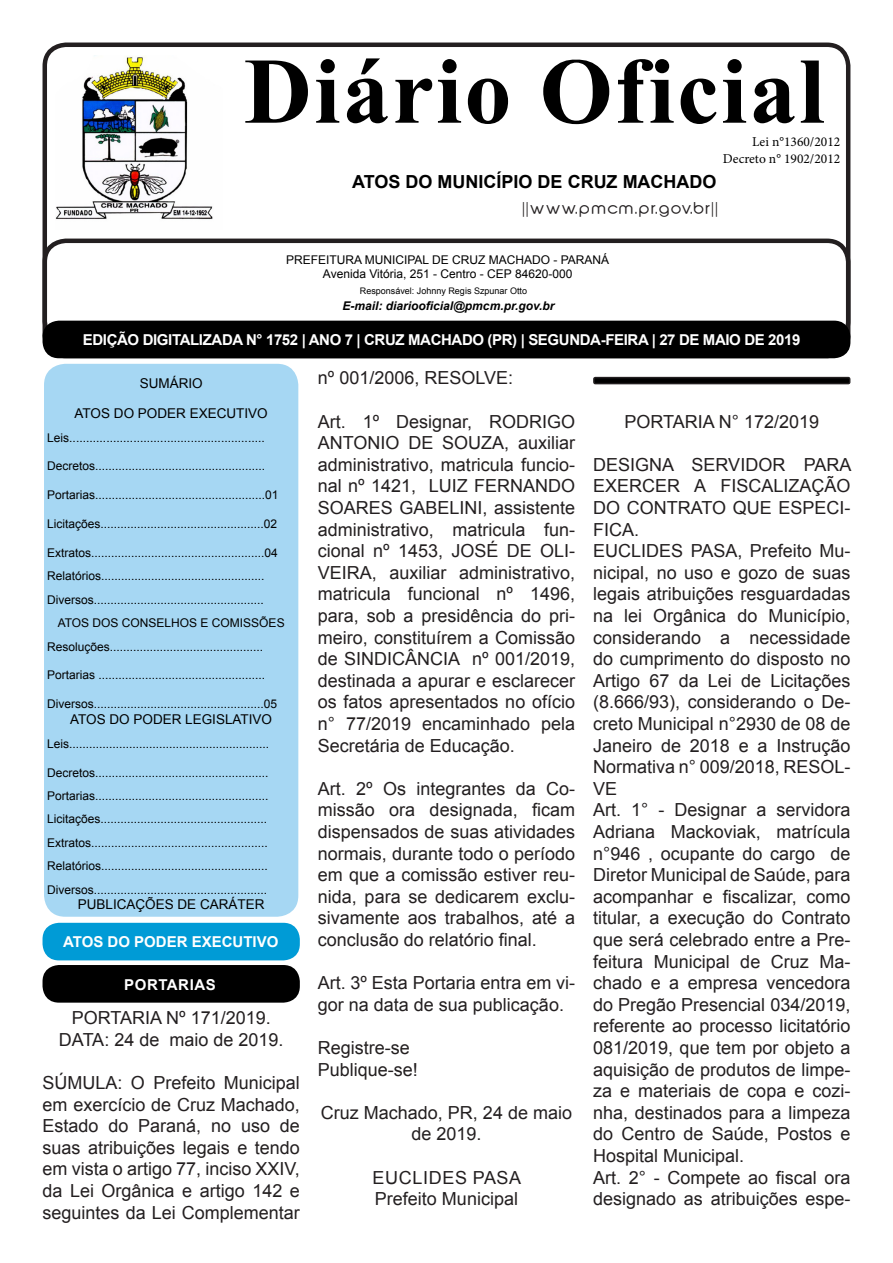
<style>
.page{position:relative;width:893px;height:1263px;background:#fff}
.page>*{position:absolute;margin:0;border:0;box-sizing:border-box;transform-origin:0 0}
.t1{font:700 93.9px "Times New Roman";letter-spacing:.025em;color:#000}
.t2{font:18px/21.6px "Arial";color:#231f20;text-align:justify}
.t3{font:700 18px "Arial";color:#000}
.t4{font:18px "Arial";letter-spacing:.035em;color:#231f20}
.t5{font:700 15px "Arial";letter-spacing:-.025em;color:#fff}
.t6{font:15px "Abeatby Kai";letter-spacing:.1em;color:#231f20;scale:1.06 1}
.t7{font:700 15px "Arial";color:#fff}
.t8{font:700 15px "Arial";letter-spacing:.035em;color:#fff}
.t9{font:13.5px "Arial";color:#000}
.t10{font:13.5px "Minion Pro";color:#000}
.t11{font:12px "Arial";color:#000}
.t12{font:italic 700 12px "Arial";color:#000}
.t13{font:9px "Arial";color:#000}
</style>
<div class="page">
<div style="left:43px;top:965px;width:257px;height:38px;background:#000;border-radius:16px"></div>
<div style="left:594px;top:378px;width:256px;height:6px;background:#000;border-radius:2px"></div>
<div style="left:593px;top:377px;width:257px;height:7px;border:2px solid #231f20;border-radius:2px"></div>
<div style="left:43px;top:43px;width:807px;height:301px;border:4px solid #231f20;border-radius:21px"></div>
<div style="left:43px;top:239px;width:807px;height:119px;border:4px solid #231f20;border-radius:21px"></div>
<div style="left:44px;top:364px;width:254px;height:553px;background:#a6d7f3;border-radius:21px"></div>
<div style="left:43px;top:321px;width:807px;height:37px;background:#000;border-radius:16px"></div>
<img style="left:55px;top:55px;width:158px;height:165px">
<div style="left:43px;top:923px;width:257px;height:37px;background:#009bd6;border-radius:16px"></div>
<p class="t1" style="left:244px;top:24px;width:582px">Diário Oficial</p>
<p class="t10" style="left:752px;top:133px;width:90px">Lei n°1360/2012</p>
<p class="t10" style="left:723px;top:149px;width:119px">Decreto n° 1902/2012</p>
<p class="t3" style="left:352px;top:169px;width:366px">ATOS DO MUNICÍPIO DE CRUZ MACHADO</p>
<p class="t6" style="left:523px;top:202px;width:186px">||www.pmcm.pr.gov.br||</p>
<p class="t11" style="left:286px;top:251px;width:325px">PREFEITURA MUNICIPAL DE CRUZ MACHADO - PARANÁ</p>
<p class="t11" style="left:323px;top:266px;width:251px">Avenida Vitória, 251 - Centro - CEP 84620-000</p>
<p class="t12" style="left:343px;top:298px;width:213px">E-mail: diariooficial@pmcm.pr.gov.br</p>
<p class="t5" style="left:83px;top:329px;width:719px">EDIÇÃO DIGITALIZADA N° 1752 | ANO 7 | CRUZ MACHADO (PR) | SEGUNDA-FEIRA | 27 DE MAIO DE 2019</p>
<p class="t9" style="left:140px;top:374px;width:65px">SUMÁRIO</p>
<p class="t9" style="left:75px;top:404px;width:195px">ATOS DO PODER EXECUTIVO</p>
<p class="t11" style="left:47px;top:429px;width:219px">Leis..........................................................</p>
<p class="t11" style="left:47px;top:458px;width:220px">Decretos...................................................</p>
<p class="t11" style="left:47px;top:487px;width:233px">Portarias...................................................01</p>
<p class="t11" style="left:47px;top:516px;width:232px">Licitações.................................................02</p>
<p class="t11" style="left:47px;top:544px;width:232px">Extratos....................................................04</p>
<p class="t11" style="left:47px;top:568px;width:219px">Relatórios.................................................</p>
<p class="t11" style="left:47px;top:591px;width:218px">Diversos...................................................</p>
<p class="t11" style="left:58px;top:615px;width:228px">ATOS DOS CONSELHOS E COMISSÕES</p>
<p class="t11" style="left:47px;top:638px;width:218px">Resoluções..............................................</p>
<p class="t11" style="left:47px;top:667px;width:220px">Portarias ..................................................</p>
<p class="t11" style="left:47px;top:696px;width:232px">Diversos...................................................05</p>
<p class="t9" style="left:70px;top:710px;width:203px">ATOS DO PODER LEGISLATIVO</p>
<p class="t11" style="left:47px;top:735px;width:224px">Leis............................................................</p>
<p class="t11" style="left:47px;top:764px;width:223px">Decretos....................................................</p>
<p class="t11" style="left:47px;top:787px;width:223px">Portarias....................................................</p>
<p class="t11" style="left:47px;top:811px;width:222px">Licitações..................................................</p>
<p class="t11" style="left:47px;top:834px;width:222px">Extratos.....................................................</p>
<p class="t11" style="left:47px;top:858px;width:222px">Relatórios..................................................</p>
<p class="t11" style="left:47px;top:881px;width:222px">Diversos....................................................</p>
<p class="t9" style="left:78px;top:894px;width:188px">PUBLICAÇÕES DE CARÁTER</p>
<p class="t13" style="left:360px;top:284px;width:169px">Responsável: Johnny Regis Szpunar Otto</p>
<p class="t2" style="left:318px;top:367px;width:197px">nº 001/2006, RESOLVE:</p>
<p class="t2" style="left:318px;top:410px;width:259px">Art. 1º Designar, RODRIGO ANTONIO DE SOUZA, auxiliar administrativo, matricula funcio&shy;nal nº 1421, LUIZ FERNANDO SOARES GABELINI, assistente administrativo, matricula fun&shy;cional nº 1453, JOSÉ DE OLI-VEIRA, auxiliar administrativo, matricula funcional nº 1496, para, sob a presidência do pri&shy;meiro, constituírem a Comissão de SINDICÂNCIA nº 001/2019, destinada a apurar e esclarecer os fatos apresentados no ofício n° 77/2019 encaminhado pela Secretária de Educação.</p>
<p class="t2" style="left:318px;top:777px;width:259px">Art. 2º Os integrantes da Co&shy;missão ora designada, ficam dispensados de suas atividades normais, durante todo o período em que a comissão estiver reu&shy;nida, para se dedicarem exclu&shy;sivamente aos trabalhos, até a conclusão do relatório final.</p>
<p class="t2" style="left:318px;top:972px;width:259px">Art. 3º Esta Portaria entra em vi&shy;gor na data de sua publicação.</p>
<p class="t2" style="left:318px;top:1037px;width:94px">Registre-se</p>
<p class="t2" style="left:318px;top:1058px;width:102px">Publique-se!</p>
<p class="t2" style="left:321px;top:1101px;width:253px;text-align:center">Cruz Machado, PR, 24 de maio de 2019.</p>
<p class="t4" style="left:373px;top:1165px;width:150px">EUCLIDES PASA</p>
<p class="t2" style="left:375px;top:1188px;width:145px">Prefeito Municipal</p>
<p class="t2" style="left:624px;top:410px;width:196px">PORTARIA N° 172/2019</p>
<p class="t2" style="left:593px;top:453px;width:260px">DESIGNA SERVIDOR PARA EXERCER A FISCALIZAÇÃO DO CONTRATO QUE ESPECI-FICA.</p>
<p class="t2" style="left:593px;top:540px;width:259px">EUCLIDES PASA, Prefeito Mu&shy;nicipal, no uso e gozo de suas legais atribuições resguardadas na lei Orgânica do Município, considerando a necessidade do cumprimento do disposto no Artigo 67 da Lei de Licitações (8.666/93), considerando o De&shy;creto Municipal n°2930 de 08 de Janeiro de 2018 e a Instrução Normativa n° 009/2018, RESOL-VE</p>
<p class="t2" style="left:593px;top:799px;width:259px">Art. 1° - Designar a servidora Adriana Mackoviak, matrícula n°946 , ocupante do cargo de Diretor Municipal de Saúde, para acompanhar e fiscalizar, como titular, a execução do Contrato que será celebrado entre a Pre&shy;feitura Municipal de Cruz Ma&shy;chado e a empresa vencedora do Pregão Presencial 034/2019, referente ao processo licitatório 081/2019, que tem por objeto a aquisição de produtos de limpe&shy;za e materiais de copa e cozi&shy;nha, destinados para a limpeza do Centro de Saúde, Postos e Hospital Municipal.</p>
<p class="t2" style="left:593px;top:1166px;width:259px">Art. 2° - Compete ao fiscal ora designado as atribuições espe-</p>
<p class="t7" style="left:63px;top:931px;width:217px">ATOS DO PODER EXECUTIVO</p>
<p class="t8" style="left:124px;top:974px;width:93px">PORTARIAS</p>
<p class="t2" style="left:72px;top:1007px;width:200px">PORTARIA Nº 171/2019.</p>
<p class="t2" style="left:59px;top:1028px;width:226px">DATA: 24 de maio de 2019.</p>
<p class="t2" style="left:43px;top:1072px;width:259px">SÚMULA: O Prefeito Municipal em exercício de Cruz Machado, Estado do Paraná, no uso de suas atribuições legais e tendo em vista o artigo 77, inciso XXIV, da Lei Orgânica e artigo 142 e seguintes da Lei Complementar</p>
</div>
